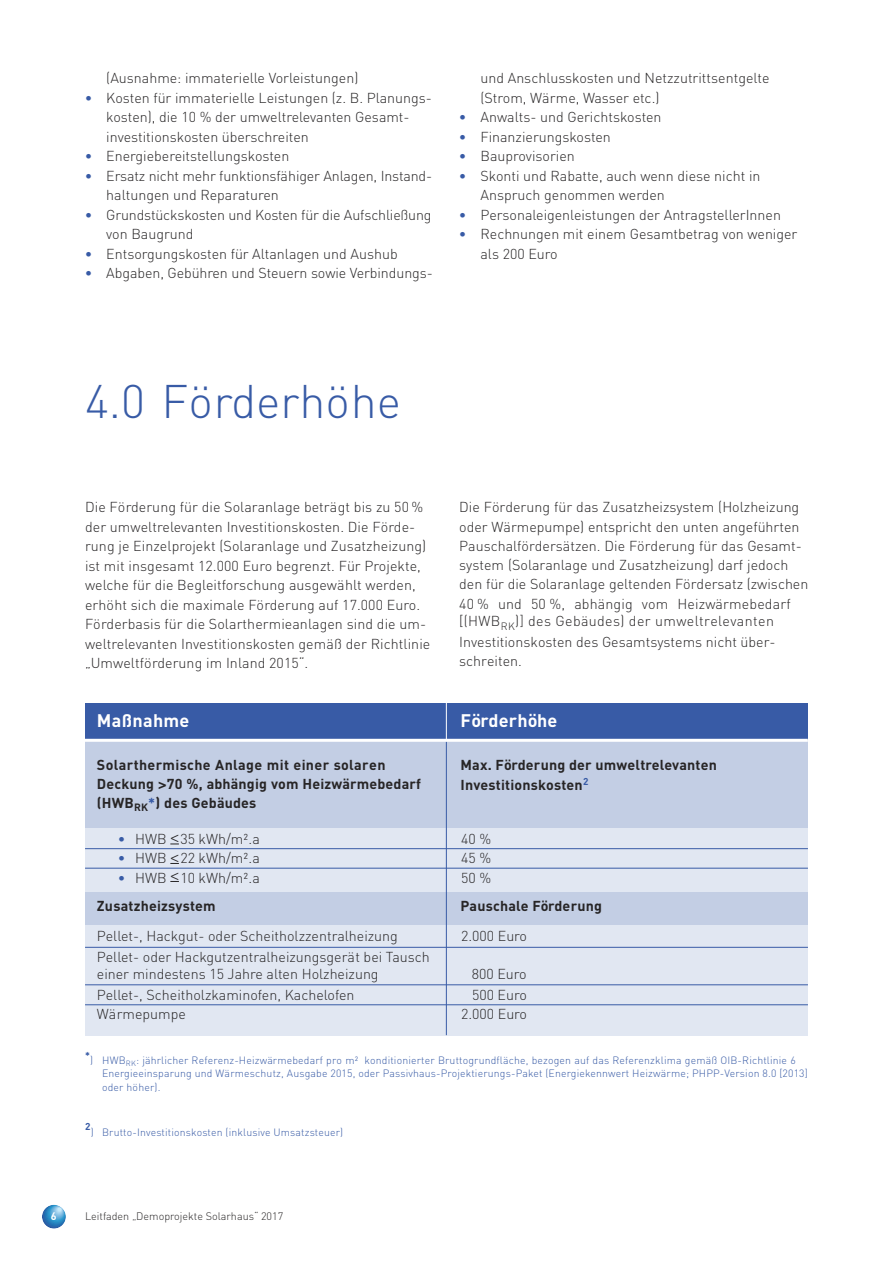
<style>
.page{position:relative;width:893px;height:1263px;background:#fff}
.page>*{position:absolute;margin:0;border:0;box-sizing:border-box;transform-origin:0 0}
.t1{font:300 46.5px "DIN";color:#385ba6}
.t2{font:700 18px "DIN";letter-spacing:.015em;color:#fff}
.t3{font:300 14.25px/19.5px "DIN";color:#272526}
.t4{font:700 14.25px/19px "DIN";letter-spacing:.015em;color:#272526}
.t5{font:300 10.8px "DIN";color:#272526}
.t6{font:700 10.8px "DIN";color:#fff}
.t7{font:300 10.5px/13.5px "DIN";letter-spacing:.015em;color:#385ba6}
.t8{font:700 9.9px "DIN";color:#385ba6}
.s1{font-weight:700;color:#385ba6}
.s2{font-family:"Frutiger 75 Black A";font-weight:400}
.s3{color:#385ba6}
.s4{font-family:"Frutiger 45 Light A";font-weight:400}
</style>
<div class="page">
<div style="left:85px;top:703px;width:723px;height:37px;background:#385ba6"></div>
<svg style="left:42px;top:1205px;width:24px;height:24px"></svg>
<div style="left:85px;top:758px;width:723px;height:277px;background:#e1e7f2"></div>
<div style="left:85px;top:740px;width:723px;height:87px;background:#c3cee4"></div>
<div style="left:85px;top:892px;width:723px;height:33px;background:#c3cee4"></div>
<hr style="left:446px;top:741px;width:1px;height:294px;background:#385ba6">
<hr style="left:85px;top:848px;width:723px;height:1px;background:#385ba6">
<hr style="left:85px;top:868px;width:723px;height:1px;background:#385ba6">
<hr style="left:85px;top:947px;width:723px;height:1px;background:#385ba6">
<hr style="left:85px;top:1004px;width:723px;height:1px;background:#385ba6">
<hr style="left:85px;top:984px;width:723px;height:1px;background:#385ba6">
<hr style="left:446px;top:702px;width:1px;height:38px;background:#fff">
<hr style="left:85px;top:739px;width:723px;height:3px;background:#fff">
<p class="t3" style="left:106px;top:69px;width:254px">(Ausnahme: immaterielle Vorleistungen)</p>
<p class="t3" style="left:106px;top:88px;width:327px;text-indent:-21px"><span class="s1">•</span> Kosten für immaterielle Leistungen (z. B. Planungs&shy;kosten), die 10 % der umweltrelevanten Gesamt - investitionskosten überschreiten</p>
<p class="t3" style="left:85px;top:147px;width:206px"><span class="s1">•</span> Energiebereitstellungskosten</p>
<p class="t3" style="left:106px;top:166px;width:327px;text-indent:-21px"><span class="s1">•</span> Ersatz nicht mehr funktionsfähiger Anlagen, Instand&shy;haltungen und Reparaturen</p>
<p class="t3" style="left:106px;top:205px;width:327px;text-indent:-21px"><span class="s1">•</span> Grundstückskosten und Kosten für die Aufschließung von Baugrund</p>
<p class="t3" style="left:85px;top:244px;width:314px"><span class="s1">•</span> Entsorgungskosten für Altanlagen und Aushub</p>
<p class="t3" style="left:85px;top:264px;width:349px"><span class="s1">•</span> Abgaben, Gebühren und Steuern sowie Verbindungs-</p>
<p class="t3" style="left:480px;top:69px;width:290px">und Anschlusskosten und Netzzutrittsentgelte (Strom, Wärme, Wasser etc.)</p>
<p class="t3" style="left:459px;top:108px;width:204px"><span class="s1">•</span> Anwalts- und Gerichtskosten</p>
<p class="t3" style="left:459px;top:127px;width:153px"><span class="s1">•</span> Finanzierungskosten</p>
<p class="t3" style="left:459px;top:147px;width:117px"><span class="s1">•</span> Bauprovisorien</p>
<p class="t3" style="left:480px;top:166px;width:281px;text-indent:-21px"><span class="s1">•</span> Skonti und Rabatte, auch wenn diese nicht in<br>Anspruch genommen werden</p>
<p class="t3" style="left:459px;top:205px;width:323px"><span class="s1">•</span> Personaleigenleistungen der AntragstellerInnen</p>
<p class="t3" style="left:480px;top:225px;width:318px;text-indent:-21px"><span class="s1">•</span> Rechnungen mit einem Gesamtbetrag von weniger als 200 Euro</p>
<h2 class="t1" style="left:85px;top:375px;width:318px">4.0 Förderhöhe</h2>
<p class="t3" style="left:85px;top:498px;width:347px">Die Förderung für die Solaranlage beträgt bis zu 50 % der umweltrelevanten Investitionskosten. Die Förde&shy;rung je Einzelprojekt (Solaranlage und Zusatzheizung) ist mit insgesamt 12.000 Euro begrenzt. Für Projekte, welche für die Begleitforschung ausgewählt werden, erhöht sich die maximale Förderung auf 17.000 Euro.<br>Förderbasis für die Solarthermieanlagen sind die um&shy;weltrelevanten Investitionskosten gemäß der Richtlinie „Umweltförderung im Inland 2015“.</p>
<p class="t3" style="left:459px;top:498px;width:351px">Die Förderung für das Zusatzheizsystem (Holzheizung oder Wärmepumpe) entspricht den unten angeführten Pauschalfördersätzen. Die Förderung für das Gesamt&shy;system (Solaranlage und Zusatzheizung) darf jedoch den für die Solaranlage geltenden Fördersatz (zwischen 40 % und 50 %, abhängig vom Heizwärmebedarf</p>
<p class="t3" style="left:459px;top:610px;width:318px;line-height:21.1px">[(HWB<sub>RK</sub>)] des Gebäudes) der umweltrelevanten<br>Investitionskosten des Gesamtsystems nicht über-</p>
<p class="t3" style="left:459px;top:652px;width:64px">schreiten.</p>
<p class="t2" style="left:97px;top:710px;width:94px">Maßnahme</p>
<p class="t2" style="left:460px;top:710px;width:98px">Förderhöhe</p>
<p class="t4" style="left:460px;top:756px;width:258px;line-height:19.5px">Max. Förderung der umweltrelevanten<br>Investitionskosten<sup>2</sup></p>
<p class="t4" style="left:97px;top:756px;width:326px">Solarthermische Anlage mit einer solaren<br>Deckung <span class="s2">&gt;</span>70 %, abhängig vom Heizwärmebedarf (HWB<sub>RK</sub><span class="s3">*</span>) des Gebäudes</p>
<p class="t3" style="left:118px;top:829px;width:143px"><span class="s1">•</span> HWB <span class="s4">&lt;</span>35 kWh/m².a</p>
<p class="t3" style="left:461px;top:829px;width:32px">40 %</p>
<p class="t3" style="left:118px;top:849px;width:143px"><span class="s1">•</span> HWB <span class="s4">&lt;</span>22 kWh/m².a</p>
<p class="t3" style="left:461px;top:849px;width:32px">45 %</p>
<p class="t3" style="left:118px;top:868px;width:143px"><span class="s1">•</span> HWB <sup>&lt;</sup>10 kWh/m².a</p>
<p class="t3" style="left:461px;top:868px;width:32px">50 %</p>
<p class="t4" style="left:97px;top:897px;width:120px">Zusatzheizsystem</p>
<p class="t4" style="left:460px;top:897px;width:143px">Pauschale Förderung</p>
<p class="t3" style="left:97px;top:927px;width:302px">Pellet-, Hackgut- oder Scheitholzzentralheizung</p>
<p class="t3" style="left:461px;top:927px;width:68px">2.000 Euro</p>
<p class="t3" style="left:97px;top:949px;width:334px;line-height:16.5px">Pellet- oder Hackgutzentralheizungsgerät bei Tausch einer mindestens 15 Jahre alten Holzheizung</p>
<p class="t3" style="left:472px;top:964px;width:56px">800 Euro</p>
<p class="t3" style="left:97px;top:985px;width:259px">Pellet-, Scheitholzkaminofen, Kachelofen</p>
<p class="t3" style="left:472px;top:985px;width:56px">500 Euro</p>
<p class="t3" style="left:97px;top:1005px;width:90px">Wärmepumpe</p>
<p class="t3" style="left:461px;top:1005px;width:68px">2.000 Euro</p>
<p class="t8" style="left:85px;top:1049px;width:6px">*</p>
<p class="t7" style="left:102px;top:1053px;width:707px;text-indent:-12px">) HWB<sub>RK</sub>: jährlicher Referenz-Heizwärmebedarf pro m² konditionierter Bruttogrundfläche, bezogen auf das Referenzklima gemäß OIB-Richtlinie 6<br>Energieeinsparung und Wärmeschutz, Ausgabe 2015, oder Passivhaus-Projektierungs-Paket (Energiekennwert Heizwärme; PHPP-Version 8.0 [2013] oder höher).</p>
<p class="t8" style="left:85px;top:1121px;width:7px">2</p>
<p class="t7" style="left:91px;top:1125px;width:254px">) Brutto-Investitionskosten (inklusive Umsatzsteuer)</p>
<p class="t6" style="left:51px;top:1210px;width:7px">6</p>
<p class="t5" style="left:85px;top:1210px;width:200px">Leitfaden „Demoprojekte Solarhaus“ 2017</p>
</div>
